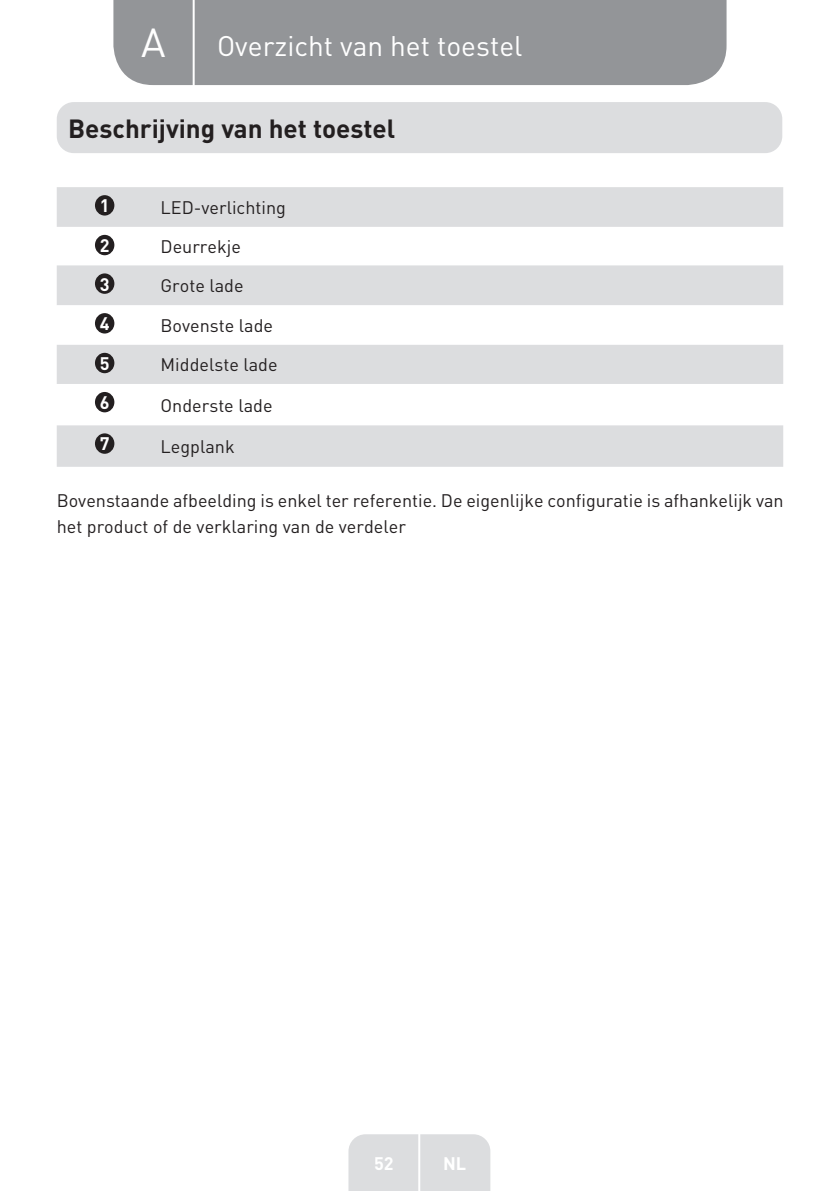
<style>
.page{position:relative;width:840px;height:1191px;background:#fff}
.page>*{position:absolute;margin:0;border:0;box-sizing:border-box;transform-origin:0 0}
.t1{font:40px "DIN Pro";color:#fff}
.t2{font:28px "DIN Pro";color:#fff}
.t3{font:700 26px "DIN Pro";color:#231f20}
.t4{font:18px/26px "DIN Pro";color:#231f20}
.t5{font:700 18px "DIN Pro";color:#fff}
</style>
<div class="page">
<div style="left:113px;top:0;width:613px;height:85px;background:#939598"></div>
<div style="left:348px;top:1134px;width:142px;height:57px;background:#dcdddf"></div>
<hr style="left:418px;top:1111px;width:2px;height:80px;background:#fff">
<hr style="left:192px;top:0;width:2px;height:88px;background:#fff">
<div style="left:57px;top:102px;width:724px;height:51px;background:#dcdddf;border-radius:17px"></div>
<div style="left:57px;top:187px;width:725px;height:40px;background:#dcdddf"></div>
<svg style="left:57px;top:265px;width:725px;height:202px"></svg>
<div style="left:57px;top:345px;width:725px;height:39px;background:#dcdddf"></div>
<div style="left:95px;top:195px;width:19px;height:20px;background:#231f20;border-radius:50%"></div>
<div style="left:95px;top:235px;width:19px;height:20px;background:#231f20;border-radius:50%"></div>
<div style="left:95px;top:273px;width:19px;height:21px;background:#231f20;border-radius:50%"></div>
<div style="left:95px;top:313px;width:19px;height:20px;background:#231f20;border-radius:50%"></div>
<div style="left:95px;top:353px;width:19px;height:20px;background:#231f20;border-radius:50%"></div>
<div style="left:95px;top:392px;width:19px;height:20px;background:#231f20;border-radius:50%"></div>
<div style="left:95px;top:433px;width:19px;height:21px;background:#231f20;border-radius:50%"></div>
<h1 class="t1" style="left:141px;top:15px;width:26px">A</h1>
<h2 class="t2" style="left:217px;top:27px;width:307px">Overzicht van het toestel</h2>
<h3 class="t3" style="left:68px;top:110px;width:328px">Beschrijving van het toestel</h3>
<p class="t5" style="left:100px;top:193px;width:11px">1</p>
<p class="t4" style="left:160px;top:194px;width:127px">LED-verlichting</p>
<p class="t5" style="left:100px;top:233px;width:11px">2</p>
<p class="t4" style="left:160px;top:233px;width:82px">Deurrekje</p>
<p class="t5" style="left:100px;top:272px;width:11px">3</p>
<p class="t4" style="left:160px;top:272px;width:84px">Grote lade</p>
<p class="t5" style="left:100px;top:311px;width:11px">4</p>
<p class="t4" style="left:160px;top:311px;width:114px">Bovenste lade</p>
<p class="t5" style="left:100px;top:351px;width:11px">5</p>
<p class="t4" style="left:160px;top:351px;width:118px">Middelste lade</p>
<p class="t5" style="left:100px;top:390px;width:11px">6</p>
<p class="t4" style="left:160px;top:391px;width:113px">Onderste lade</p>
<p class="t5" style="left:100px;top:432px;width:11px">7</p>
<p class="t4" style="left:160px;top:433px;width:76px">Legplank</p>
<p class="t4" style="left:57px;top:486px;width:728px">Bovenstaande afbeelding is enkel ter referentie. De eigenlijke configuratie is afhankelijk van het product of de verklaring van de verdeler</p>
<p class="t5" style="left:374px;top:1150px;width:21px">52</p>
<p class="t5" style="left:443px;top:1150px;width:25px">NL</p>
</div>
